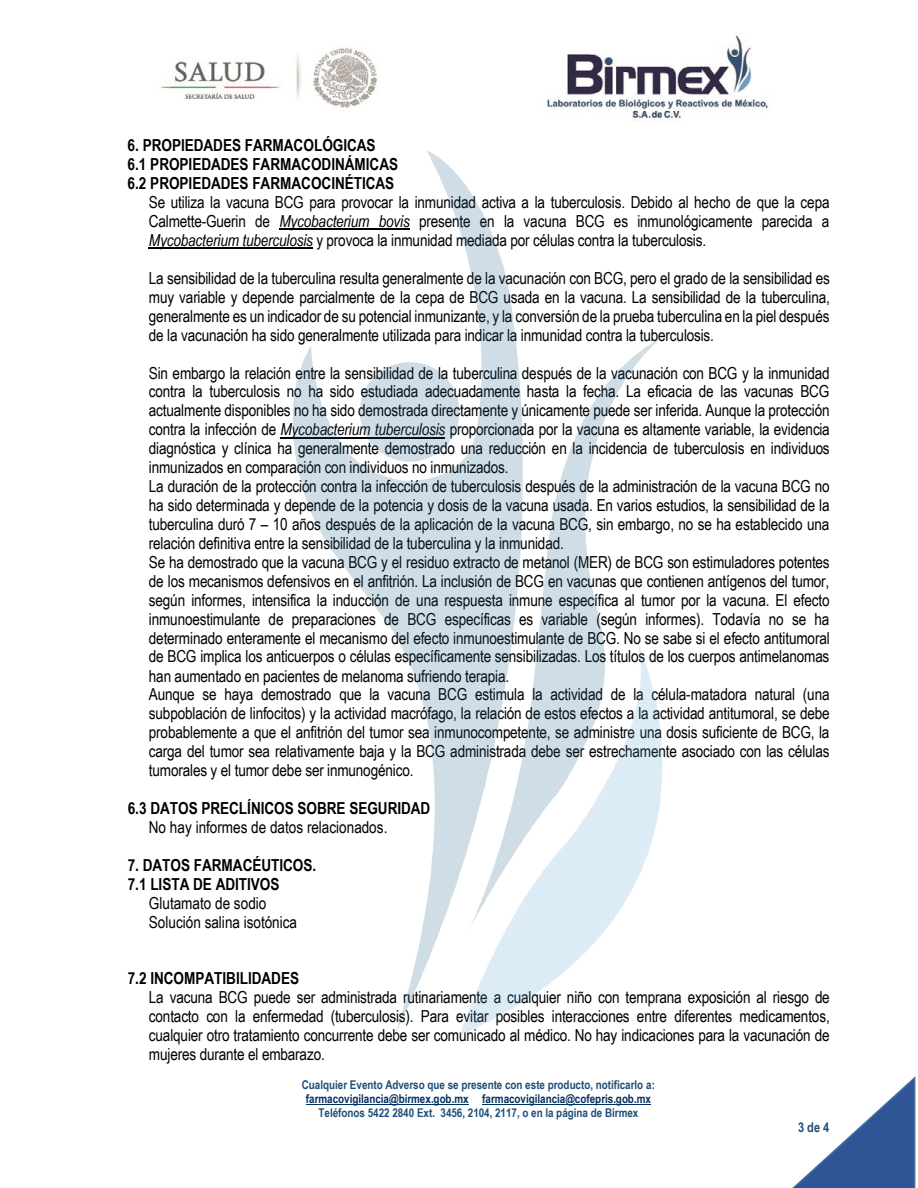
<style>
.page{position:relative;width:918px;height:1188px;background:#fff}
.page>*{position:absolute;margin:0;border:0;box-sizing:border-box;transform-origin:0 0}
.t1{font:16.5px/18.9px "Arial Narrow";letter-spacing:-.01em;color:#000;text-align:justify}
.t2{font:700 16.5px/19px "Arial Narrow";letter-spacing:-.005em;color:#000}
.t3{font:700 13.5px "Arial Narrow";color:#1f4e79}
.t4{font:700 12px "Arial Narrow";letter-spacing:-.005em;color:#1f4e79}
.t5{font:700 12px "Arial Narrow";letter-spacing:-.005em;color:#023160}
.s1{font-style:italic}
</style>
<div class="page">
<hr style="left:306px;top:1104px;width:163px;height:1px;background:#023160">
<hr style="left:482px;top:1104px;width:169px;height:1px;background:#023160">
<img style="left:160px;top:35px;width:608px;height:86px">
<svg style="left:792px;top:1076px;width:124px;height:112px"></svg>
<img style="left:148px;top:151px;width:514px;height:884px">
<p class="t2" style="left:128px;top:135px;width:272px">6. PROPIEDADES FARMACOLÓGICAS<br>6.1 PROPIEDADES FARMACODINÁMICAS<br>6.2 PROPIEDADES FARMACOCINÉTICAS</p>
<p class="t1" style="left:149px;top:192px;width:682px">Se utiliza la vacuna BCG para provocar la inmunidad activa a la tuberculosis. Debido al hecho de que la cepa Calmette-Guerin de <span class="s1">Mycobacterium bovis</span> presente en la vacuna BCG es inmunológicamente parecida a <span class="s1">Mycobacterium tuberculosis</span> y provoca la inmunidad mediada por células contra la tuberculosis.</p>
<p class="t1" style="left:149px;top:268px;width:682px">La sensibilidad de la tuberculina resulta generalmente de la vacunación con BCG, pero el grado de la sensibilidad es muy variable y depende parcialmente de la cepa de BCG usada en la vacuna. La sensibilidad de la tuberculina, generalmente es un indicador de su potencial inmunizante, y la conversión de la prueba tuberculina en la piel después de la vacunación ha sido generalmente utilizada para indicar la inmunidad contra la tuberculosis.</p>
<p class="t1" style="left:149px;top:363px;width:682px;text-align:left">Sin embargo la relación entre la sensibilidad de la tuberculina después de la vacunación con BCG y la inmunidad contra la tuberculosis no ha sido estudiada adecuadamente hasta la fecha. La eficacia de las vacunas BCG actualmente disponibles no ha sido demostrada directamente y únicamente puede ser inferida. Aunque la protección contra la infección de <span class="s1">Mycobacterium tuberculosis</span> proporcionada por la vacuna es altamente variable, la evidencia diagnóstica y clínica ha generalmente demostrado una reducción en la incidencia de tuberculosis en individuos inmunizados en comparación con individuos no inmunizados.<br>La duración de la protección contra la infección de tuberculosis después de la administración de la vacuna BCG no ha sido determinada y depende de la potencia y dosis de la vacuna usada. En varios estudios, la sensibilidad de la tuberculina duró 7 – 10 años después de la aplicación de la vacuna BCG, sin embargo, no se ha establecido una relación definitiva entre la sensibilidad de la tuberculina y la inmunidad.<br>Se ha demostrado que la vacuna BCG y el residuo extracto de metanol (MER) de BCG son estimuladores potentes de los mecanismos defensivos en el anfitrión. La inclusión de BCG en vacunas que contienen antígenos del tumor, según informes, intensifica la inducción de una respuesta inmune específica al tumor por la vacuna. El efecto inmunoestimulante de preparaciones de BCG específicas es variable (según informes). Todavía no se ha determinado enteramente el mecanismo del efecto inmunoestimulante de BCG. No se sabe si el efecto antitumoral de BCG implica los anticuerpos o células específicamente sensibilizadas. Los títulos de los cuerpos antimelanomas han aumentado en pacientes de melanoma sufriendo terapia.<br>Aunque se haya demostrado que la vacuna BCG estimula la actividad de la célula-matadora natural (una subpoblación de linfocitos) y la actividad macrófago, la relación de estos efectos a la actividad antitumoral, se debe probablemente a que el anfitrión del tumor sea inmunocompetente, se administre una dosis suficiente de BCG, la carga del tumor sea relativamente baja y la BCG administrada debe ser estrechamente asociado con las células tumorales y el tumor debe ser inmunogénico.</p>
<p class="t2" style="left:128px;top:798px;width:304px">6.3 DATOS PRECLÍNICOS SOBRE SEGURIDAD</p>
<p class="t1" style="left:149px;top:817px;width:240px">No hay informes de datos relacionados.</p>
<p class="t2" style="left:128px;top:855px;width:190px">7. DATOS FARMACÉUTICOS.<br>7.1 LISTA DE ADITIVOS</p>
<p class="t1" style="left:149px;top:893px;width:150px">Glutamato de sodio<br>Solución salina isotónica</p>
<p class="t2" style="left:128px;top:968px;width:173px">7.2 INCOMPATIBILIDADES</p>
<p class="t1" style="left:149px;top:987px;width:682px">La vacuna BCG puede ser administrada rutinariamente a cualquier niño con temprana exposición al riesgo de contacto con la enfermedad (tuberculosis). Para evitar posibles interacciones entre diferentes medicamentos, cualquier otro tratamiento concurrente debe ser comunicado al médico. No hay indicaciones para la vacunación de mujeres durante el embarazo.</p>
<p class="t4" style="left:302px;top:1076px;width:355px">Cualquier Evento Adverso que se presente con este producto, notificarlo a:</p>
<p class="t5" style="left:306px;top:1090px;width:347px">farmacovigilancia@birmex.gob.mx farmacovigilancia@cofepris.gob.mx</p>
<p class="t4" style="left:318px;top:1103px;width:321px">Teléfonos 5422 2840 Ext. 3456, 2104, 2117, o en la página de Birmex</p>
<p class="t3" style="left:798px;top:1117px;width:33px">3de 4</p>
</div>
